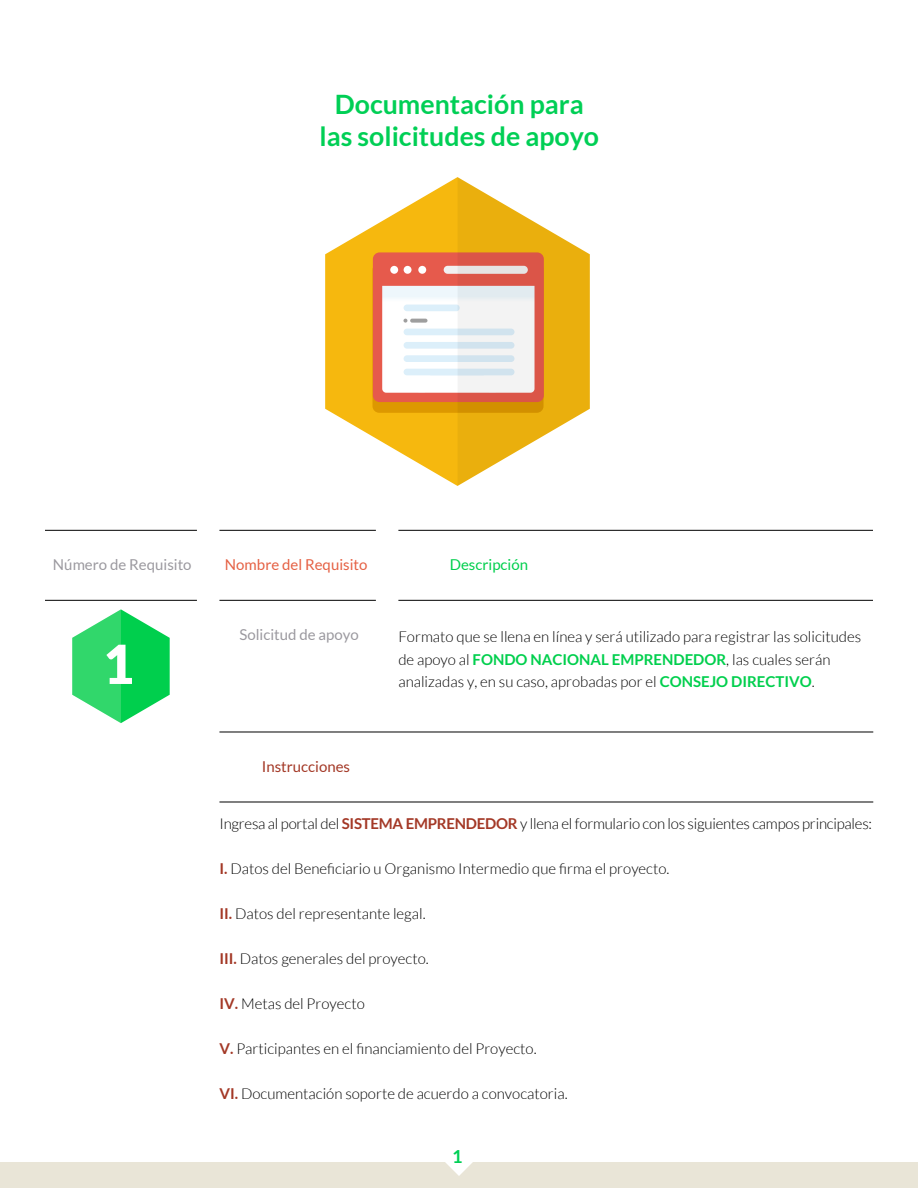
<style>
.page{position:relative;width:918px;height:1188px;background:#fff}
.page>*{position:absolute;margin:0;border:0;box-sizing:border-box;transform-origin:0 0}
.t1{font:900 53.85px "Lato";color:#fff}
.t2{font:700 26.7px/31.8px "Lato";color:#00cf55;text-align:center}
.t3{font:700 18px "Lato";color:#00cf55}
.t4{font:300 15px/22.5px "Lato";color:#000}
.t5{font:15px "Lato";color:#9b999f}
.t6{font:15px "Lato";color:#e56144}
.t7{font:15px "Lato";color:#a33826}
.t8{font:15px "Lato";color:#00cf4d}
.s1{font-weight:700;color:#00cf4d}
.s2{font-weight:700;color:#a33826}
</style>
<div class="page">
<hr style="left:45px;top:600px;width:152px;height:1px;background:#000">
<hr style="left:219px;top:600px;width:157px;height:1px;background:#000">
<hr style="left:398px;top:600px;width:475px;height:1px;background:#000">
<hr style="left:219px;top:802px;width:654px;height:1px;background:#000">
<hr style="left:45px;top:530px;width:152px;height:1px;background:#000">
<hr style="left:219px;top:530px;width:157px;height:1px;background:#000">
<hr style="left:398px;top:530px;width:475px;height:1px;background:#000">
<hr style="left:219px;top:732px;width:654px;height:1px;background:#000">
<div style="left:0;top:1163px;width:918px;height:25px;background:#e9e5d7"></div>
<svg style="left:445px;top:1162px;width:28px;height:14px"></svg>
<svg style="left:325px;top:226px;width:48px;height:211px;background:#f7c230"></svg>
<svg style="left:373px;top:177px;width:217px;height:309px"></svg>
<svg style="left:72px;top:609px;width:98px;height:114px"></svg>
<h2 class="t2" style="left:320px;top:88px;width:281px">Documentación para las solicitudes de apoyo</h2>
<p class="t5" style="left:53px;top:557px;width:140px">Número de Requisito</p>
<p class="t6" style="left:225px;top:557px;width:144px">Nombre del Requisito</p>
<p class="t8" style="left:450px;top:557px;width:80px">Descripción</p>
<h1 class="t1" style="left:103px;top:633px;width:33px">1</h1>
<p class="t5" style="left:239px;top:627px;width:121px">Solicitud de apoyo</p>
<p class="t7" style="left:262px;top:758px;width:90px">Instrucciones</p>
<p class="t4" style="left:398px;top:626px;width:464px">Formato que se llena en línea y será utilizado para registrar las solicitudes de apoyo al <span class="s1">FONDO NACIONAL EMPRENDEDOR</span>, las cuales serán analizadas y, en su caso, aprobadas por el <span class="s1">CONSEJO DIRECTIVO</span>.</p>
<p class="t4" style="left:219px;top:813px;width:654px">Ingresa al portal del <span class="s2">SISTEMA EMPRENDEDOR</span> y llena el formulario con los siguientes campos principales:</p>
<p class="t4" style="left:219px;top:858px;width:452px"><span class="s2">I.</span> Datos del Beneficiario u Organismo Intermedio que firma el proyecto.</p>
<p class="t4" style="left:219px;top:903px;width:208px"><span class="s2">II.</span> Datos del representante legal.</p>
<p class="t4" style="left:219px;top:948px;width:211px"><span class="s2">III.</span> Datos generales del proyecto.</p>
<p class="t4" style="left:219px;top:993px;width:147px"><span class="s2">IV.</span> Metas del Proyecto</p>
<p class="t4" style="left:219px;top:1038px;width:319px"><span class="s2">V.</span> Participantes en el financiamiento del Proyecto.</p>
<p class="t4" style="left:219px;top:1083px;width:350px"><span class="s2">VI.</span> Documentación soporte de acuerdo a convocatoria.</p>
<p class="t3" style="left:452px;top:1146px;width:12px">1</p>
</div>
